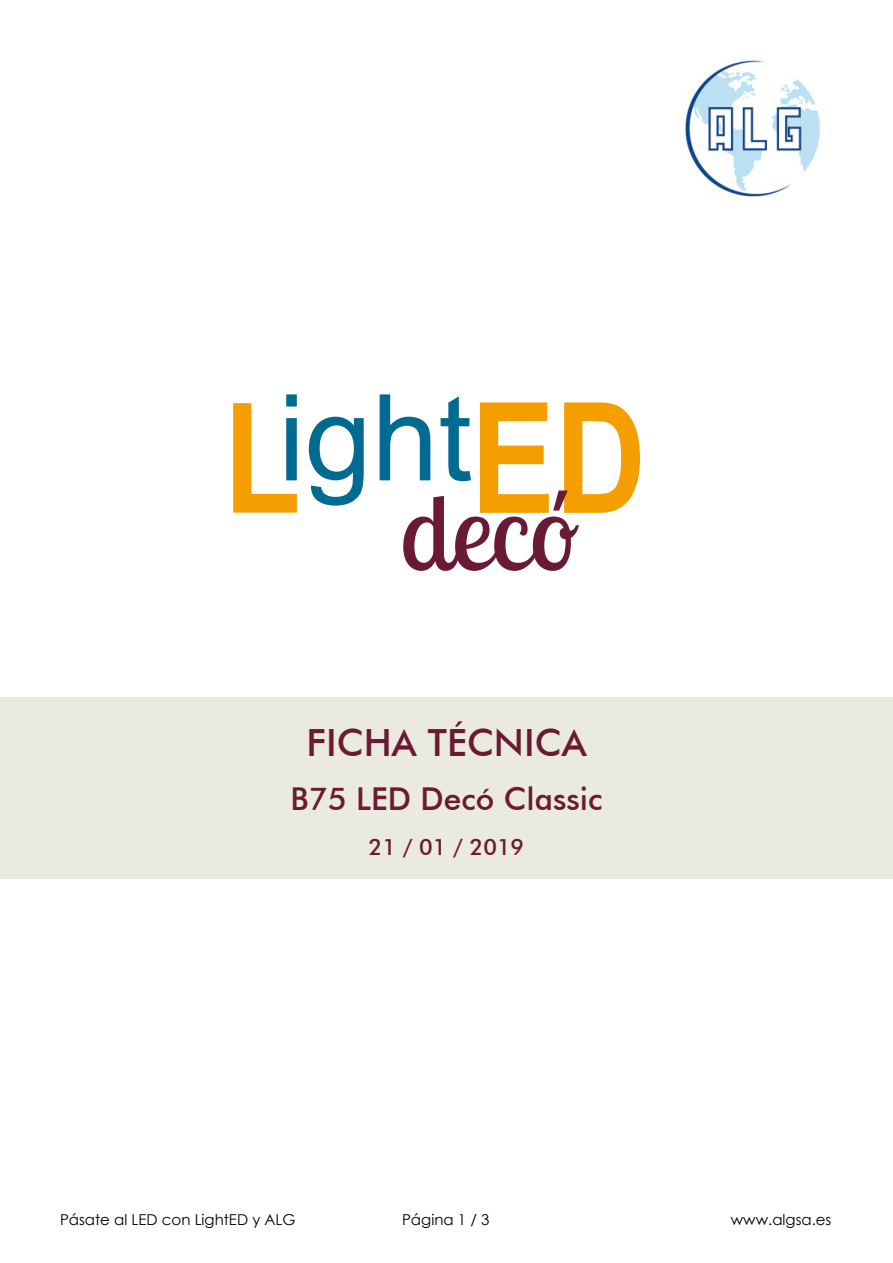
<style>
.page{position:relative;width:893px;height:1263px;background:#fff}
.page>*{position:absolute;margin:0;border:0;box-sizing:border-box;transform-origin:0 0}
.t1{font:500 37.5px "Futura BT";color:#6a1a32}
.t2{font:500 31.5px "Futura BT";color:#6a1a32}
.t3{font:500 22.5px "Futura BT";color:#6a1a32}
.t4{font:15px "Century Gothic";color:#000}
</style>
<div class="page">
<div style="left:0;top:697px;width:893px;height:182px;background:#eaeadf"></div>
<svg style="left:233px;top:394px;width:64px;height:119px"></svg>
<svg style="left:309px;top:417px;width:55px;height:89px"></svg>
<svg style="left:380px;top:394px;width:260px;height:177px"></svg>
<img style="left:685px;top:60px;width:135px;height:137px">
<h1 class="t1" style="left:306px;top:719px;width:282px">FICHA TÉCNICA</h1>
<h2 class="t2" style="left:291px;top:780px;width:313px">B75 LED Decó Classic</h2>
<h3 class="t3" style="left:369px;top:833px;width:157px">21 / 01 / 2019</h3>
<p class="t4" style="left:60px;top:1209px;width:237px">Pásate al LED con LightED y ALG</p>
<p class="t4" style="left:402px;top:1209px;width:89px">Página 1 / 3</p>
<p class="t4" style="left:731px;top:1209px;width:102px">www.algsa.es</p>
</div>
